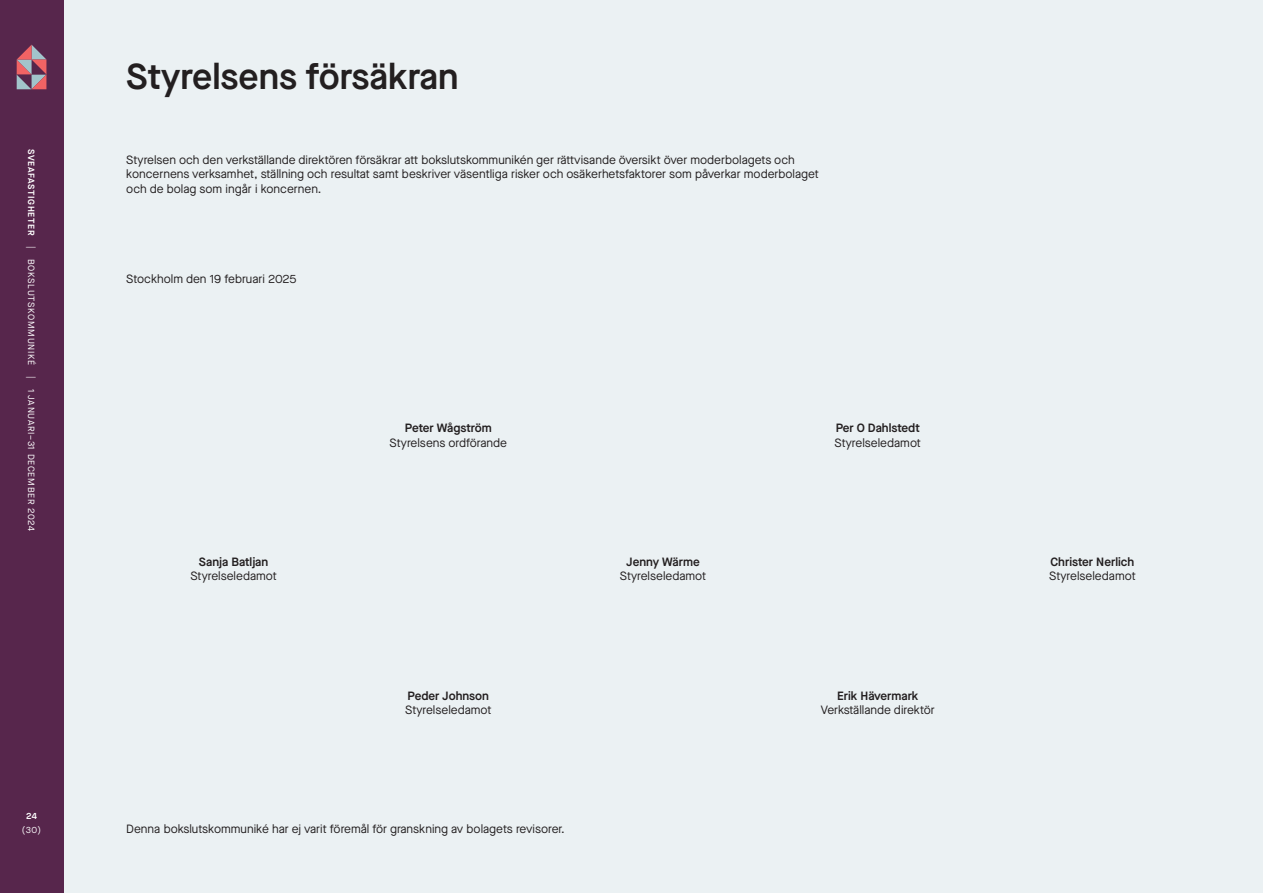
<style>
.page{position:relative;width:1263px;height:893px;background:#ebf1f3}
.page>*{position:absolute;margin:0;border:0;box-sizing:border-box;transform-origin:0 0}
.t1{font:600 36px "Maison Neue";color:#231f20}
.Brödtext_utan_indrag{font:12px/14.9px "Maison Neue";color:#231f20;text-align:center}
.Ingress{font:12px/14.4px "Maison Neue";color:#231f20}
.Brödtext_utan_indrag-2{font:600 12px/14.9px "Maison Neue";color:#231f20}
.t2{font:9px "Maison Neue";letter-spacing:.08em;color:#fff}
.t3{font:600 9px "Maison Neue";letter-spacing:.08em;color:#fff}
.s1{font-weight:600}
.s2{font-weight:400}
</style>
<div class="page">
<div style="left:0;top:0;width:63px;height:893px;background:#57264c"></div>
<svg style="left:17px;top:45px;width:29px;height:44px"></svg>
<p class="t3" style="left:38px;top:149px;width:88px;rotate:90deg">SVEAFASTIGHETER</p>
<p class="t2" style="left:37px;top:259px;width:108px;rotate:90deg">BOKSLUTSKOMMUNIKÉ</p>
<p class="t2" style="left:38px;top:246px;width:4px;rotate:90deg">|</p>
<p class="t2" style="left:38px;top:376px;width:4px;rotate:90deg">|</p>
<p class="t2" style="left:37px;top:389px;width:144px;rotate:90deg">1 JANUARI–31 DECEMBER 2024</p>
<p class="t3" style="left:26px;top:809px;width:13px">24</p>
<p class="t2" style="left:22px;top:824px;width:21px">(30)</p>
<p class="t1" style="left:126px;top:52px;width:334px">Styrelsens försäkran</p>
<p class="Ingress" style="left:126px;top:152px;width:694px">Styrelsen och den verkställande direktören försäkrar att bokslutskommunikén ger rättvisande översikt över moderbolagets och koncernens verksamhet, ställning och resultat samt beskriver väsentliga risker och osäkerhetsfaktorer som påverkar moderbolaget och de bolag som ingår i koncernen.</p>
<p class="Brödtext_utan_indrag" style="left:126px;top:271px;width:172px">Stockholm den 19 februari 2025</p>
<p class="Brödtext_utan_indrag" style="left:390px;top:420px;width:119px"><span class="s1">Peter Wågström<br></span>Styrelsens ordförande</p>
<p class="Brödtext_utan_indrag" style="left:834px;top:420px;width:88px;text-align:left"><span class="s1">Per O Dahlstedt<br></span>Styrelseledamot</p>
<p class="Brödtext_utan_indrag" style="left:190px;top:554px;width:88px"><span class="s1">Sanja Batljan<br></span>Styrelseledamot</p>
<p class="Brödtext_utan_indrag" style="left:620px;top:554px;width:88px"><span class="s1">Jenny Wärme<br></span>Styrelseledamot</p>
<p class="Brödtext_utan_indrag-2" style="left:1049px;top:554px;width:88px">Christer Nerlich<br><span class="s2">Styrelseledamot</span></p>
<p class="Brödtext_utan_indrag" style="left:405px;top:688px;width:88px;text-align:left"><span class="s1">Peder Johnson<br></span>Styrelseledamot</p>
<p class="Brödtext_utan_indrag" style="left:821px;top:688px;width:116px"><span class="s1">Erik Hävermark<br></span>Verkställande direktör</p>
<p class="Brödtext_utan_indrag" style="left:126px;top:822px;width:440px">Denna bokslutskommuniké har ej varit föremål för granskning av bolagets revisorer.</p>
</div>
